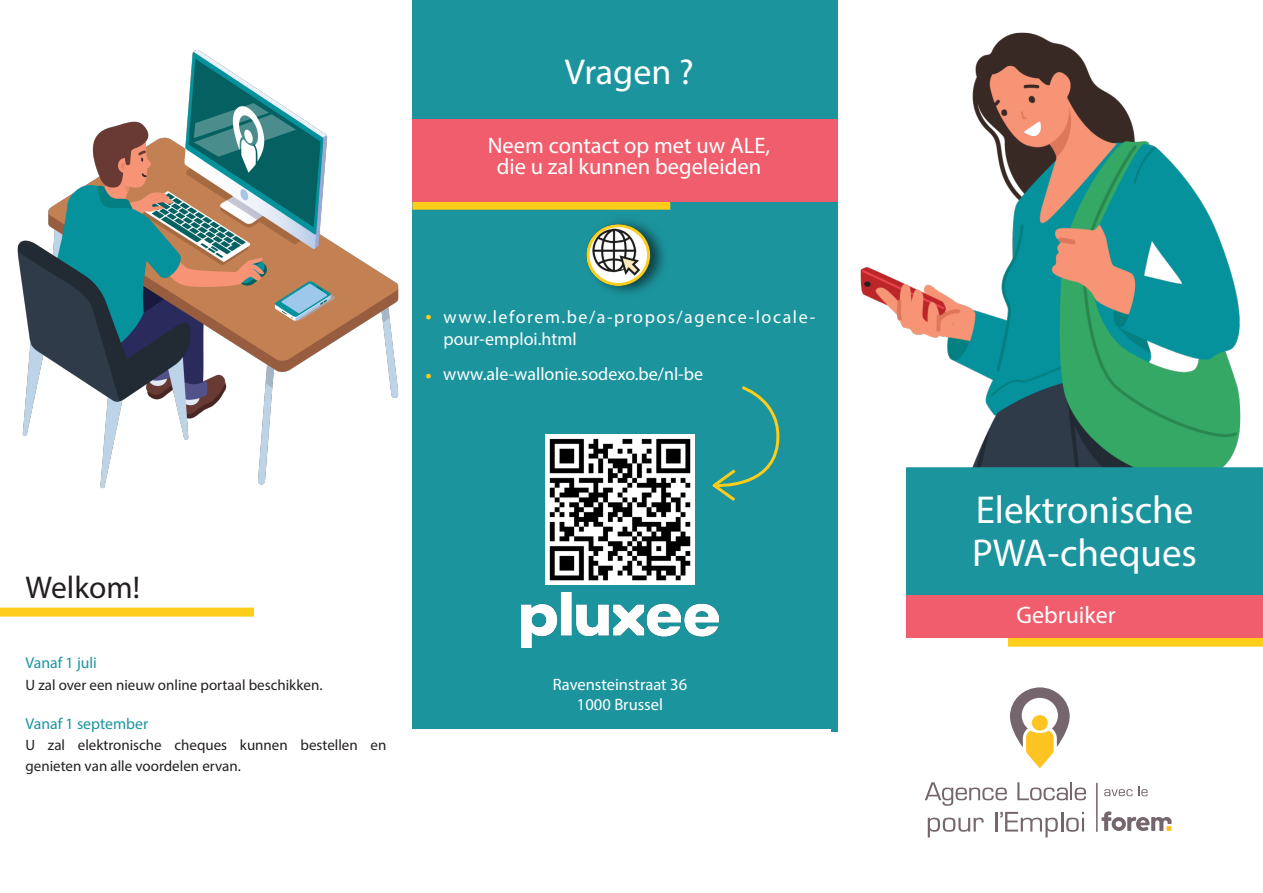
<style>
.page{position:relative;width:1263px;height:893px;background:#fff}
.page>*{position:absolute;margin:0;border:0;box-sizing:border-box;transform-origin:0 0}
.Corps_de_texte{font:39px/43.5px "Myriad Pro";color:#fff}
.Corps_de_texte-2{font:36px "Myriad Pro";color:#fff}
.Corps_de_texte-3{font:31.5px "Myriad Pro";color:#231f20}
.Corps_de_texte-4{font:24px "Myriad Pro";color:#fff}
.Corps_de_texte-5{font:22.5px/21px "Myriad Pro";color:#fff;text-align:center}
.t1{font:22.5px "Myriad Pro";color:#fecd19}
.Corps_de_texte-6{font:18px/22.5px "Myriad Pro";letter-spacing:.085em;color:#fff}
.Corps_de_texte-7{font:18px "Myriad Pro";color:#fff}
.Corps_de_texte-8{font:16.5px "Myriad Pro";color:#fff}
.Corps_de_texte-9{font:15.75px "Myriad Pro";color:#1c949e}
.Corps_de_texte-10{font:15px/21px "Myriad Pro";color:#231f20}
</style>
<div class="page">
<img style="left:860px;top:32px;width:381px;height:435px">
<div style="left:412px;top:0;width:426px;height:731px;background:#1c949e"></div>
<div style="left:1008px;top:637px;width:255px;height:9px;background:#fecd19"></div>
<div style="left:412px;top:201px;width:258px;height:9px;background:#fecd19"></div>
<div style="left:906px;top:467px;width:357px;height:129px;background:#1c949e"></div>
<div style="left:907px;top:595px;width:356px;height:42px;background:#f05e6d"></div>
<img style="left:18px;top:50px;width:381px;height:438px">
<div style="left:412px;top:118px;width:426px;height:83px;background:#f05e6d"></div>
<div style="left:0;top:607px;width:254px;height:9px;background:#fecd19"></div>
<div style="left:406px;top:728px;width:425px;height:160px;background:#fff"></div>
<img style="left:586px;top:220px;width:78px;height:74px">
<img style="left:545px;top:434px;width:150px;height:150px">
<svg style="left:712px;top:386px;width:68px;height:115px"></svg>
<img style="left:522px;top:592px;width:196px;height:56px">
<svg style="left:925px;top:782px;width:82px;height:23px"></svg>
<svg style="left:1017px;top:782px;width:69px;height:18px"></svg>
<svg style="left:928px;top:817px;width:56px;height:20px"></svg>
<hr style="left:995px;top:811px;width:2px;height:20px;background:#75656c">
<svg style="left:1000px;top:811px;width:58px;height:26px"></svg>
<hr style="left:1061px;top:811px;width:2px;height:20px;background:#75656c">
<svg style="left:1066px;top:811px;width:18px;height:20px"></svg>
<svg style="left:1104px;top:789px;width:29px;height:7px"></svg>
<hr style="left:1096px;top:782px;width:2px;height:49px;background:#75656c">
<svg style="left:1010px;top:687px;width:60px;height:81px"></svg>
<svg style="left:1102px;top:811px;width:70px;height:20px"></svg>
<svg style="left:1139px;top:786px;width:9px;height:10px"></svg>
<p class="Corps_de_texte-2" style="left:565px;top:50px;width:130px">Vragen ?</p>
<p class="Corps_de_texte-5" style="left:488px;top:135px;width:284px">Neem contact op met uw ALE, die u zal kunnen begeleiden</p>
<p class="t1" style="left:426px;top:302px;width:8px">•</p>
<p class="t1" style="left:426px;top:360px;width:8px">•</p>
<p class="Corps_de_texte-6" style="left:443px;top:305px;width:373px">www.leforem.be/a-propos/agence-locale&shy;pour-emploi.html</p>
<p class="Corps_de_texte-7" style="left:443px;top:362px;width:261px">www.ale-wallonie.sodexo.be/nl-be</p>
<p class="Corps_de_texte-3" style="left:26px;top:568px;width:116px">Welkom!</p>
<p class="Corps_de_texte-9" style="left:26px;top:653px;width:73px">Vanaf 1 juli</p>
<p class="Corps_de_texte-10" style="left:26px;top:673px;width:299px">U zal over een nieuw online portaal beschikken.</p>
<p class="Corps_de_texte-9" style="left:26px;top:714px;width:124px">Vanaf 1 september</p>
<p class="Corps_de_texte-10" style="left:26px;top:734px;width:362px">U zal elektronische cheques kunnen bestellen en genieten van alle voordelen ervan.</p>
<p class="Corps_de_texte-8" style="left:553px;top:674px;width:136px">Ravensteinstraat 36</p>
<p class="Corps_de_texte-8" style="left:577px;top:694px;width:88px">1000 Brussel</p>
<p class="Corps_de_texte" style="left:972px;top:487px;width:227px">Elektronische<br>PWA-cheques</p>
<p class="Corps_de_texte-4" style="left:1017px;top:599px;width:101px">Gebruiker</p>
</div>
